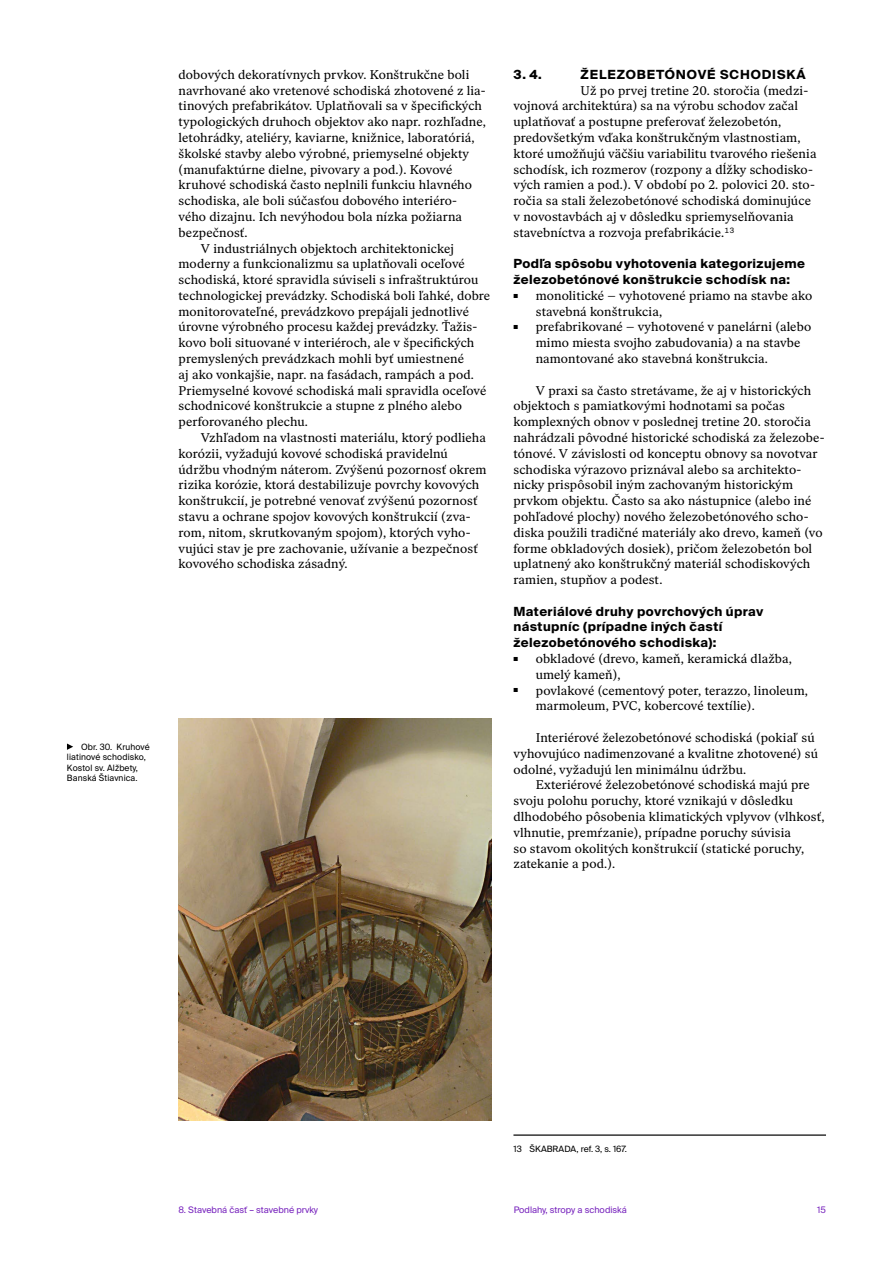
<style>
.page{position:relative;width:893px;height:1263px;background:#fff}
.page>*{position:absolute;margin:0;border:0;box-sizing:border-box;transform-origin:0 0}
.T3{font:12.6px/15.8px "Ivar Text";letter-spacing:.01em;color:#000}
.SH1{font:700 12.6px/15.8px "Suisse Intl";letter-spacing:.03em;color:#000}
.SH1-2{font:700 12.6px "Suisse Intl";letter-spacing:.07em;color:#000}
.t1{font:9px "Suisse Intl";color:#7723bd}
.M1_-Popisky{font:8.7px/10.5px "Suisse Intl";letter-spacing:.015em;color:#000}
.M1___Footnotes{font:8.7px "Suisse Intl";color:#000}
</style>
<div class="page">
<hr style="left:513px;top:1134px;width:313px;height:2px;background:#000">
<img style="left:179px;top:719px;width:312px;height:402px">
<svg style="left:67px;top:743px;width:6px;height:7px"></svg>
<p class="M1_-Popisky" style="left:67px;top:742px;width:84px;text-indent:14px">Obr. 30. Kruhové liatinové schodisko,<br>Kostol sv. Alžbety,<br>Banská Štiavnica.</p>
<p class="T3" style="left:179px;top:67px;width:309px">dobových dekoratívnych prvkov. Konštrukčne boli navrhované ako vretenové schodiská zhotovené z lia&shy;tinových prefabrikátov. Uplatňovali sa v špecifických typologických druhoch objektov ako napr. rozhľadne, letohrádky, ateliéry, kaviarne, knižnice, laboratóriá, školské stavby alebo výrobné, priemyselné objekty (manufaktúrne dielne, pivovary a pod.). Kovové kruhové schodiská často neplnili funkciu hlavného schodiska, ale boli súčasťou dobového interiéro&shy;vého dizajnu. Ich nevýhodou bola nízka požiarna bezpečnosť.</p>
<p class="T3" style="left:179px;top:240px;width:313px;text-indent:22px">V industriálnych objektoch architektonickej moderny a funkcionalizmu sa uplatňovali oceľové schodiská, ktoré spravidla súviseli s infraštruktúrou technologickej prevádzky. Schodiská boli ľahké, dobre monitorovateľné, prevádzkovo prepájali jednotlivé úrovne výrobného procesu každej prevádzky. Ťažis&shy;kovo boli situované v interiéroch, ale v špecifických premyslených prevádzkach mohli byť umiestnené<br>aj ako vonkajšie, napr. na fasádach, rampách a pod.<br>Priemyselné kovové schodiská mali spravidla oceľové schodnicové konštrukcie a stupne z plného alebo perforovaného plechu.</p>
<p class="T3" style="left:179px;top:430px;width:309px;text-indent:22px">Vzhľadom na vlastnosti materiálu, ktorý podlieha korózii, vyžadujú kovové schodiská pravidelnú údržbu vhodným náterom. Zvýšenú pozornosť okrem rizika korózie, ktorá destabilizuje povrchy kovových konštrukcií, je potrebné venovať zvýšenú pozornosť stavu a ochrane spojov kovových konštrukcií (zva&shy;rom, nitom, skrutkovaným spojom), ktorých vyho&shy;vujúci stav je pre zachovanie, užívanie a bezpečnosť kovového schodiska zásadný.</p>
<p class="SH1" style="left:513px;top:67px;width:30px">3. 4.</p>
<p class="SH1-2" style="left:580px;top:67px;width:227px">ŽELEZOBETÓNOVÉ SCHODISKÁ</p>
<p class="T3" style="left:513px;top:82px;width:304px;text-indent:67px">Už po prvej tretine 20. storočia (medzi&shy;vojnová architektúra) sa na výrobu schodov začal uplatňovať a postupne preferovať železobetón, predovšetkým vďaka konštrukčným vlastnostiam, ktoré umožňujú väčšiu variabilitu tvarového riešenia schodísk, ich rozmerov (rozpony a dĺžky schodisko&shy;vých ramien a pod.). V období po 2. polovici 20. sto&shy;ročia sa stali železobetónové schodiská dominujúce v novostavbách aj v dôsledku spriemyselňovania stavebníctva a rozvoja prefabrikácie.<sup>13</sup></p>
<p class="SH1" style="left:513px;top:256px;width:293px">Podľa spôsobu vyhotovenia kategorizujeme železobetónové konštrukcie schodísk na:</p>
<p class="T3" style="left:536px;top:288px;width:278px;text-indent:-22px"><sup>■</sup> monolitické – vyhotovené priamo na stavbe ako stavebná konštrukcia,</p>
<p class="T3" style="left:536px;top:319px;width:277px;text-indent:-22px"><sup>■</sup> prefabrikované – vyhotovené v panelárni (alebo mimo miesta svojho zabudovania) a na stavbe namontované ako stavebná konštrukcia.</p>
<p class="T3" style="left:513px;top:382px;width:313px;text-indent:22px">V praxi sa často stretávame, že aj v historických objektoch s pamiatkovými hodnotami sa počas komplexných obnov v poslednej tretine 20. storočia nahrádzali pôvodné historické schodiská za železobe&shy;tónové. V závislosti od konceptu obnovy sa novotvar schodiska výrazovo priznával alebo sa architekto&shy;nicky prispôsobil iným zachovaným historickým prvkom objektu. Často sa ako nástupnice (alebo iné pohľadové plochy) nového železobetónového scho&shy;diska použili tradičné materiály ako drevo, kameň (vo forme obkladových dosiek), pričom železobetón bol uplatnený ako konštrukčný materiál schodiskových ramien, stupňov a podest.</p>
<p class="SH1" style="left:513px;top:603px;width:251px">Materiálové druhy povrchových úprav nástupníc (prípadne iných častí železobetónového schodiska):</p>
<p class="T3" style="left:536px;top:651px;width:258px;text-indent:-22px"><sup>■</sup> obkladové (drevo, kameň, keramická dlažba, umelý kameň),</p>
<p class="T3" style="left:536px;top:682px;width:274px;text-indent:-22px"><sup>■</sup> povlakové (cementový poter, terazzo, linoleum, marmoleum, PVC, kobercové textílie).</p>
<p class="T3" style="left:513px;top:730px;width:306px;text-indent:22px">Interiérové železobetónové schodiská (pokiaľ sú vyhovujúco nadimenzované a kvalitne zhotovené) sú odolné, vyžadujú len minimálnu údržbu.</p>
<p class="T3" style="left:513px;top:777px;width:312px;text-indent:22px">Exteriérové železobetónové schodiská majú pre svoju polohu poruchy, ktoré vznikajú v dôsledku dlhodobého pôsobenia klimatických vplyvov (vlhkosť, vlhnutie, premŕzanie), prípadne poruchy súvisia<br>so stavom okolitých konštrukcií (statické poruchy, zatekanie a pod.).</p>
<p class="M1___Footnotes" style="left:513px;top:1144px;width:115px">13 ŠKABRADA, ref. 3, s. 167.</p>
<p class="t1" style="left:179px;top:1205px;width:141px">8. Stavebná časť – stavebné prvky</p>
<p class="t1" style="left:514px;top:1205px;width:115px">Podlahy, stropy a schodiská</p>
<p class="t1" style="left:817px;top:1205px;width:10px">15</p>
</div>
